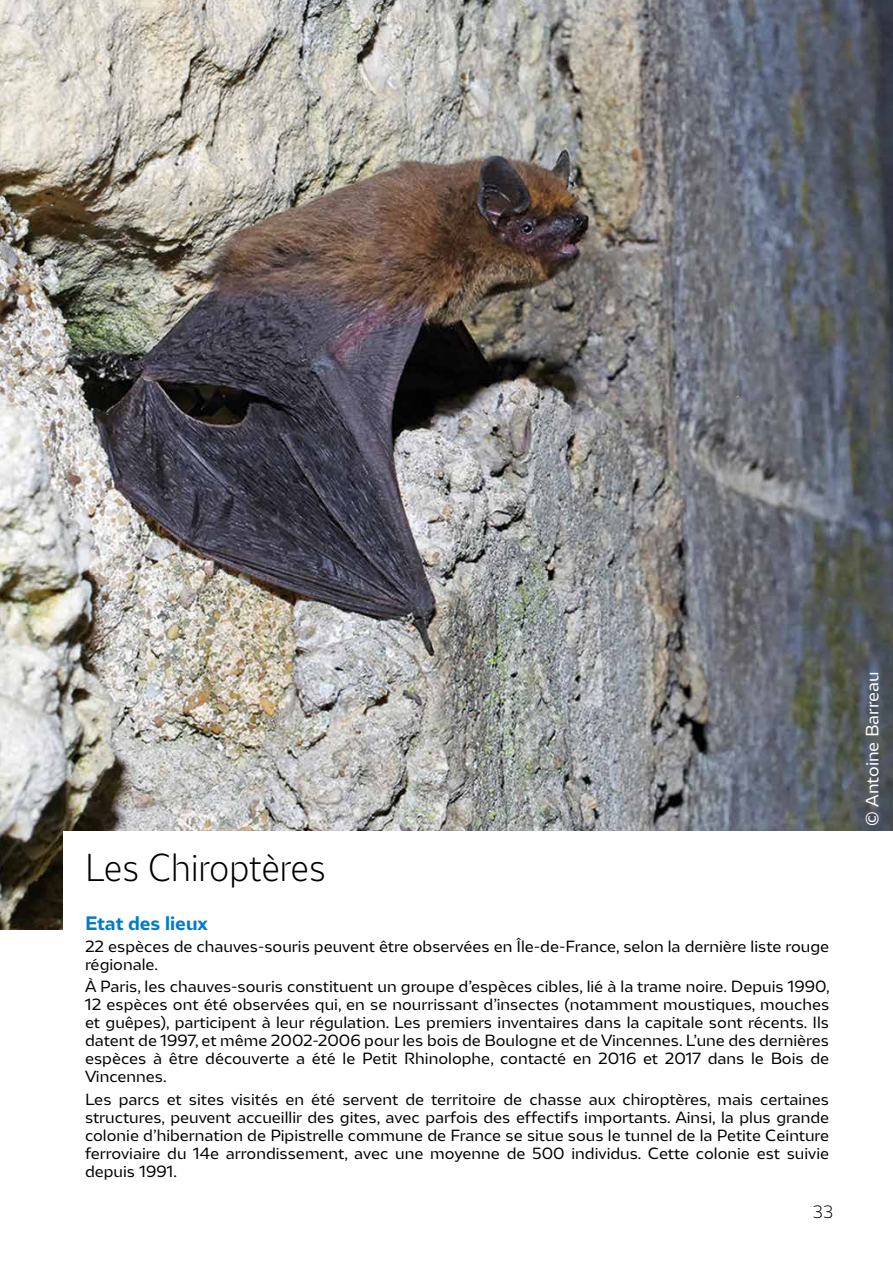
<style>
.page{position:relative;width:893px;height:1263px;background:#fff}
.page>*{position:absolute;margin:0;border:0;box-sizing:border-box;transform-origin:0 0}
.t1{font:300 condensed 36px "LPO";color:#000}
.t2{font:700 18px "LPO";color:#007dc5}
.t3{font:16.5px "LPO";color:#fff}
.t4{font:300 16.5px "LPO";color:#000}
.t5{font:15px/18px "LPO";color:#000;text-align:justify}
</style>
<div class="page">
<img style="left:0;top:0;width:893px;height:929px">
<div style="left:64px;top:831px;width:829px;height:368px;background:#fff"></div>
<h1 class="t1" style="left:85px;top:846px;width:243px">Les Chiroptères</h1>
<p class="t2" style="left:85px;top:912px;width:124px">Etat des lieux</p>
<p class="t5" style="left:85px;top:938px;width:746px">22 espèces de chauves-souris peuvent être observées en Île-de-France, selon la dernière liste rouge régionale.</p>
<p class="t5" style="left:85px;top:978px;width:746px">À Paris, les chauves-souris constituent un groupe d’espèces cibles, lié à la trame noire. Depuis 1990, 12 espèces ont été observées qui, en se nourrissant d’insectes (notamment moustiques, mouches et guêpes), participent à leur régulation. Les premiers inventaires dans la capitale sont récents. Ils datent de 1997, et même 2002-2006 pour les bois de Boulogne et de Vincennes. L’une des dernières espèces à être découverte a été le Petit Rhinolophe, contacté en 2016 et 2017 dans le Bois de Vincennes.</p>
<p class="t5" style="left:85px;top:1090px;width:746px">Les parcs et sites visités en été servent de territoire de chasse aux chiroptères, mais certaines structures, peuvent accueillir des gites, avec parfois des effectifs importants. Ainsi, la plus grande colonie d’hibernation de Pipistrelle commune de France se situe sous le tunnel de la Petite Ceinture ferroviaire du 14e arrondissement, avec une moyenne de 500 individus. Cette colonie est suivie depuis 1991.</p>
<p class="t4" style="left:813px;top:1202px;width:22px">33</p>
<p class="t3" style="left:862px;top:826px;width:156px;rotate:-90deg">© Antoine Barreau</p>
</div>
